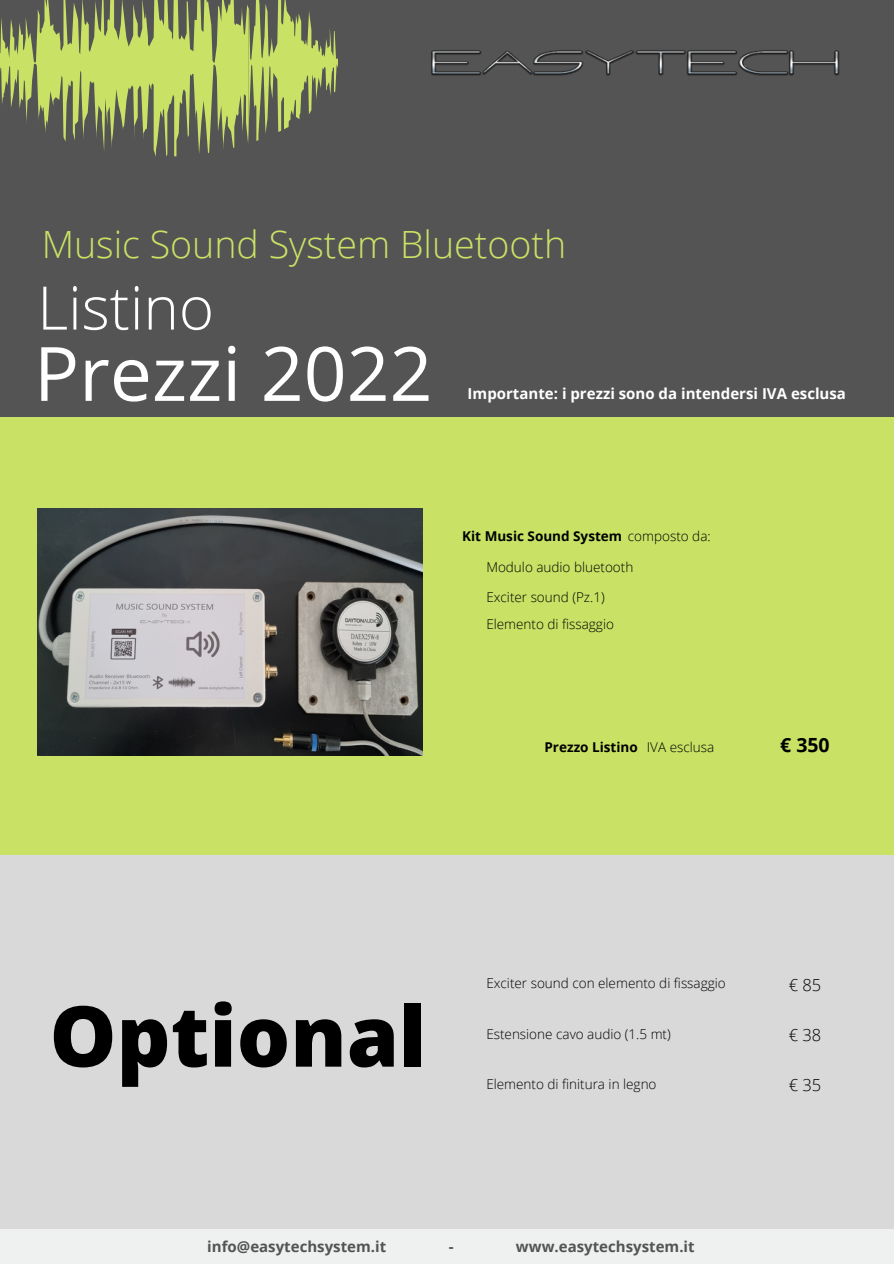
<style>
.page{position:relative;width:894px;height:1264px;background:#fff}
.page>*{position:absolute;margin:0;border:0;box-sizing:border-box;transform-origin:0 0}
.t1{font:800 84px "Open Sans";color:#000}
.t2{font:75px "Open Sans";color:#fff}
.t3{font:300 60px "Open Sans";color:#fff}
.t4{font:300 37.5px "Open Sans";color:#c9e265}
.t5{font:700 19.5px "Open Sans";color:#000}
.t6{font:300 16.5px "Open Sans";color:#000}
.t7{font:700 15px "Open Sans";color:#fff}
.t8{font:700 15px "Open Sans";color:#545454}
.t9{font:300 13.5px "Open Sans";color:#000}
.t10{font:700 13.5px "Open Sans";color:#000}
.s1{font-weight:300}
</style>
<div class="page">
<div style="left:0;top:0;width:893px;height:417px;background:#545454"></div>
<div style="left:0;top:853px;width:893px;height:410px;background:#d9d9d9"></div>
<div style="left:0;top:417px;width:893px;height:437px;background:#c9e265"></div>
<svg style="left:0;top:0;width:338px;height:157px"></svg>
<img style="left:37px;top:509px;width:385px;height:246px">
<img style="left:431px;top:50px;width:409px;height:26px">
<div style="left:0;top:1229px;width:893px;height:34px;background:#eff1f1"></div>
<p class="t4" style="left:42px;top:218px;width:525px">Music Sound System Bluetooth</p>
<p class="t3" style="left:37px;top:265px;width:178px">Listino</p>
<p class="t2" style="left:34px;top:321px;width:400px">Prezzi 2022</p>
<p class="t7" style="left:467px;top:383px;width:380px">Importante: i prezzi sono da intendersi IVA esclusa</p>
<p class="t10" style="left:462px;top:527px;width:250px">Kit Music Sound System <span class="s1">composto da:</span></p>
<p class="t9" style="left:486px;top:558px;width:148px">Modulo audio bluetooth</p>
<p class="t9" style="left:486px;top:587px;width:120px">Exciter sound (Pz.1)</p>
<p class="t9" style="left:486px;top:614px;width:129px">Elemento di fissaggio</p>
<p class="t10" style="left:544px;top:738px;width:95px">Prezzo Listino</p>
<p class="t9" style="left:646px;top:738px;width:69px">IVA esclusa</p>
<p class="t5" style="left:779px;top:731px;width:51px">€ 350</p>
<p class="t1" style="left:50px;top:976px;width:378px">Optional</p>
<p class="t9" style="left:486px;top:973px;width:241px">Exciter sound con elemento di fissaggio</p>
<p class="t6" style="left:788px;top:972px;width:34px">€ 85</p>
<p class="t9" style="left:486px;top:1024px;width:186px">Estensione cavo audio (1.5 mt)</p>
<p class="t6" style="left:788px;top:1023px;width:34px">€ 38</p>
<p class="t9" style="left:486px;top:1074px;width:172px">Elemento di finitura in legno</p>
<p class="t6" style="left:788px;top:1073px;width:34px">€ 35</p>
<p class="t8" style="left:207px;top:1235px;width:180px">info@easytechsystem.it</p>
<p class="t8" style="left:448px;top:1235px;width:6px">-</p>
<p class="t8" style="left:516px;top:1235px;width:180px">www.easytechsystem.it</p>
</div>
